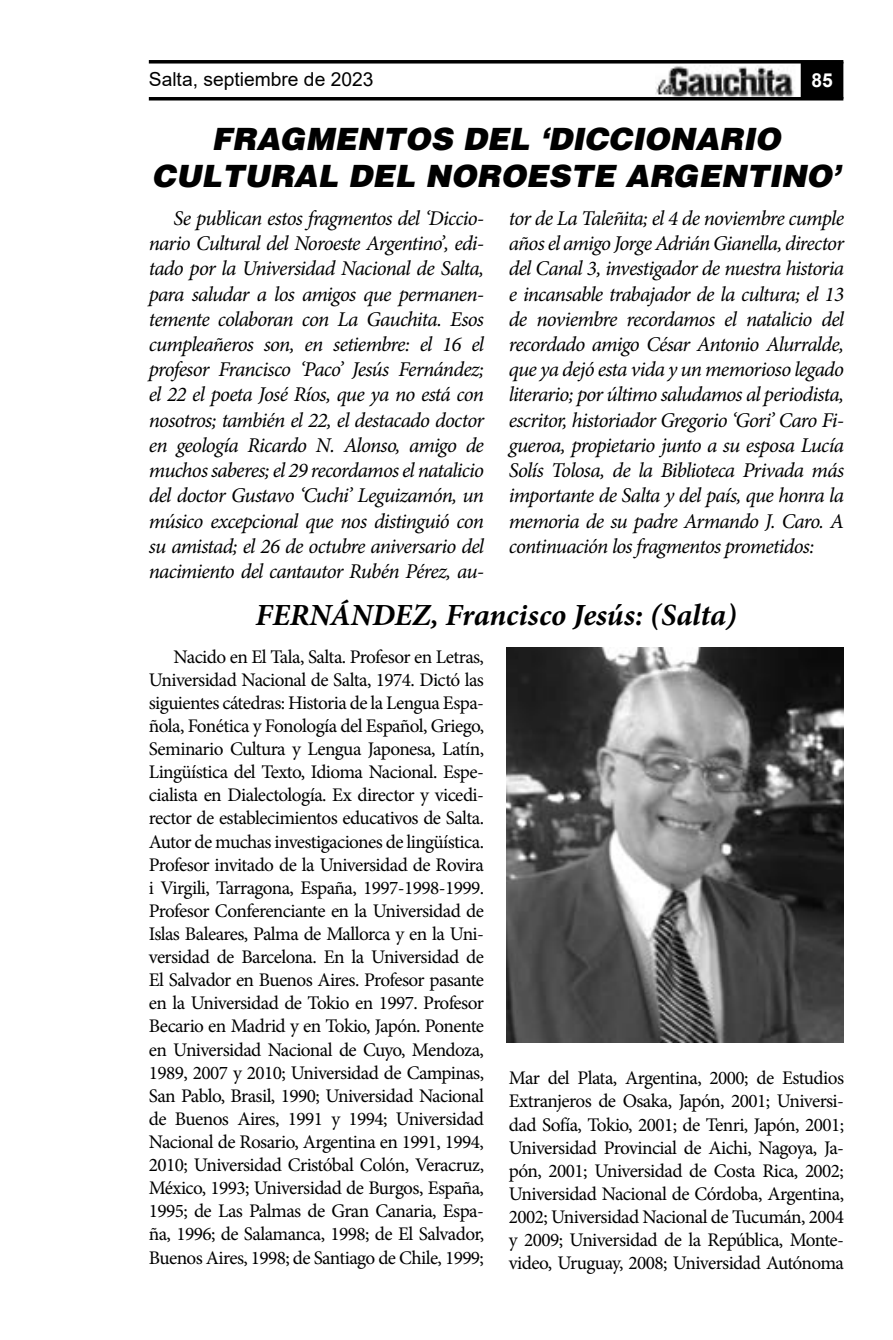
<style>
.page{position:relative;width:893px;height:1340px;background:#fff}
.page>*{position:absolute;margin:0;border:0;box-sizing:border-box;transform-origin:0 0}
.t1{font:30.8px/36.9px "Airbus Special";color:#000;text-align:center}
.t2{font:italic 700 30.8px "Minion Pro";color:#000}
.t3{font:italic 21px/25.2px "Minion Pro";letter-spacing:-.04em;color:#000;text-align:justify}
.t4{font:19.25px/23.1px "Minion Pro";letter-spacing:-.03em;color:#000;text-align:justify}
.t5{font:19.25px "Arial";color:#000}
.t6{font:700 19.25px "Arial";color:#fff}
</style>
<div class="page">
<img style="left:656px;top:65px;width:138px;height:32px">
<svg style="left:149px;top:60px;width:694px;height:4px;background:#1e1e1e"></svg>
<hr style="left:149px;top:97px;width:694px;height:3px;background:#000">
<div style="left:802px;top:63px;width:40px;height:35px;background:#000"></div>
<div style="left:801px;top:62px;width:42px;height:37px;border:2px solid #000"></div>
<img style="left:506px;top:647px;width:337px;height:395px">
<p class="t5" style="left:149px;top:66px;width:226px">Salta, septiembre de 2023</p>
<p class="t6" style="left:811px;top:66px;width:23px">85</p>
<h1 class="t1" style="left:152px;top:121px;width:690px">FRAGMENTOS DEL ‘DICCIONARIO<br>CULTURAL DEL NOROESTE ARGENTINO’</h1>
<p class="t3" style="left:149px;top:206px;width:337px;text-indent:25px">Se publican estos fragmentos del ‘Diccio&shy;nario Cultural del Noroeste Argentino’, edi&shy;tado por la Universidad Nacional de Salta, para saludar a los amigos que permanen&shy;temente colaboran con La Gauchita. Esos cumpleañeros son, en setiembre: el 16 el profesor Francisco ‘Paco’ Jesús Fernández; el 22 el poeta José Ríos, que ya no está con nosotros; también el 22, el destacado doctor en geología Ricardo N. Alonso, amigo de muchos saberes; el 29 recordamos el natalicio del doctor Gustavo ‘Cuchi’ Leguizamón, un músico excepcional que nos distinguió con su amistad; el 26 de octubre aniversario del nacimiento del cantautor Rubén Pérez, au-</p>
<p class="t3" style="left:509px;top:206px;width:337px">tor de La Taleñita; el 4 de noviembre cumple años el amigo Jorge Adrián Gianella, director del Canal 3, investigador de nuestra historia e incansable trabajador de la cultura; el 13 de noviembre recordamos el natalicio del recordado amigo César Antonio Alurralde, que ya dejó esta vida y un memorioso legado literario; por último saludamos al periodista, escritor, historiador Gregorio ‘Gori’ Caro Fi&shy;gueroa, propietario junto a su esposa Lucía Solís Tolosa, de la Biblioteca Privada más importante de Salta y del país, que honra la memoria de su padre Armando J. Caro. A continuación los fragmentos prometidos:</p>
<h1 class="t2" style="left:256px;top:593px;width:483px">FERNÁNDEZ, Francisco Jesús: (Salta)</h1>
<p class="t4" style="left:149px;top:645px;width:337px;text-indent:25px">Nacido en El Tala, Salta. Profesor en Letras, Universidad Nacional de Salta, 1974. Dictó las siguientes cátedras: Historia de la Lengua Espa&shy;ñola, Fonética y Fonología del Español, Griego, Seminario Cultura y Lengua Japonesa, Latín, Lingüística del Texto, Idioma Nacional. Espe&shy;cialista en Dialectología. Ex director y vicedi&shy;rector de establecimientos educativos de Salta.<br>Autor de muchas investigaciones de lingüística.<br>Profesor invitado de la Universidad de Rovira i Virgili, Tarragona, España, 1997-1998-1999.<br>Profesor Conferenciante en la Universidad de Islas Baleares, Palma de Mallorca y en la Uni&shy;versidad de Barcelona. En la Universidad de El Salvador en Buenos Aires. Profesor pasante en la Universidad de Tokio en 1997. Profesor Becario en Madrid y en Tokio, Japón. Ponente en Universidad Nacional de Cuyo, Mendoza, 1989, 2007 y 2010; Universidad de Campinas, San Pablo, Brasil, 1990; Universidad Nacional de Buenos Aires, 1991 y 1994; Universidad Nacional de Rosario, Argentina en 1991, 1994, 2010; Universidad Cristóbal Colón, Veracruz, México, 1993; Universidad de Burgos, España, 1995; de Las Palmas de Gran Canaria, Espa&shy;ña, 1996; de Salamanca, 1998; de El Salvador, Buenos Aires, 1998; de Santiago de Chile, 1999;</p>
<p class="t4" style="left:509px;top:1066px;width:337px">Mar del Plata, Argentina, 2000; de Estudios Extranjeros de Osaka, Japón, 2001; Universi&shy;dad Sofía, Tokio, 2001; de Tenri, Japón, 2001; Universidad Provincial de Aichi, Nagoya, Ja&shy;pón, 2001; Universidad de Costa Rica, 2002; Universidad Nacional de Córdoba, Argentina, 2002; Universidad Nacional de Tucumán, 2004 y 2009; Universidad de la República, Monte&shy;video, Uruguay, 2008; Universidad Autónoma</p>
</div>
